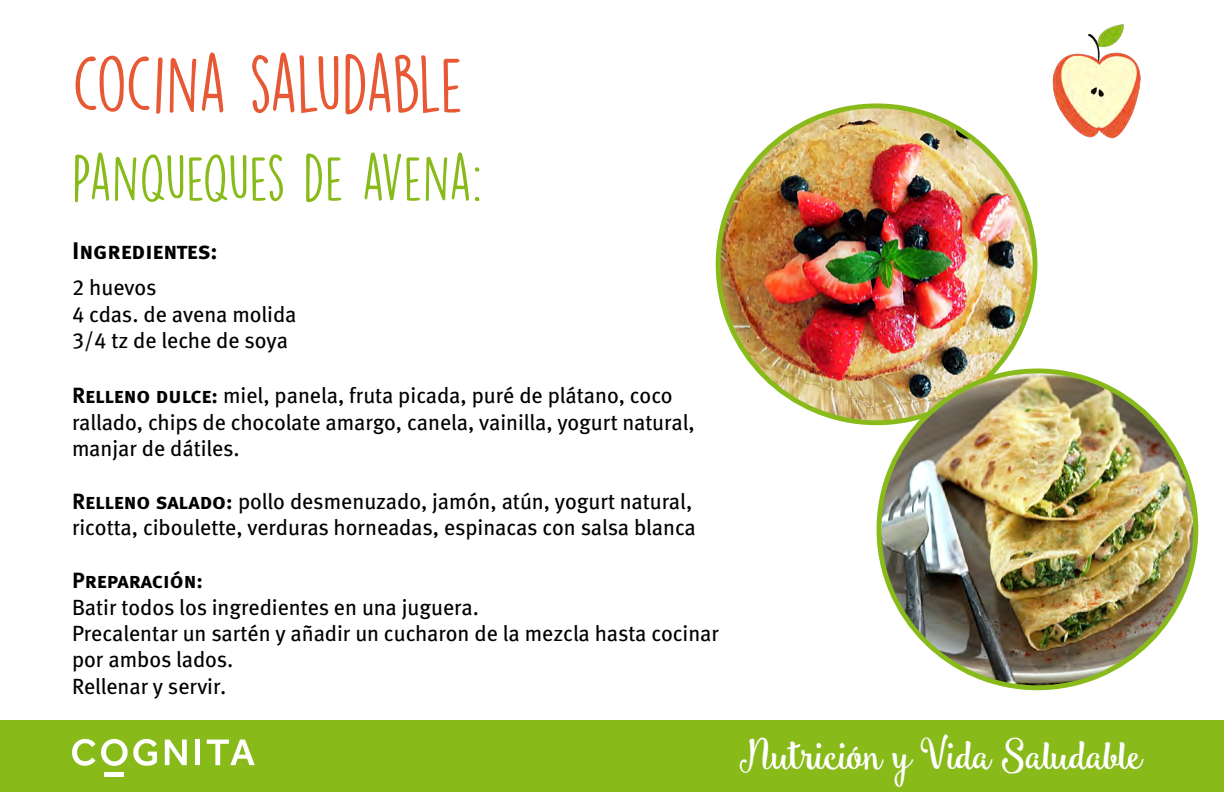
<style>
.page{position:relative;width:1224px;height:792px;background:#fff}
.page>*{position:absolute;margin:0;border:0;box-sizing:border-box;transform-origin:0 0}
.t1{font:72px "DK Lemon Yellow Sun";letter-spacing:-.035em;color:#e65934}
.t2{font:58px "DK Lemon Yellow Sun";letter-spacing:-.015em;color:#88ba1a}
.t3{font:41px "Smoothie Shoppe";letter-spacing:-.06em;color:#fff}
.t4{font:24px "Meta Bold Lf Caps";color:#000}
.t5{font:22px/26.4px "Meta Book LF";color:#000}
.t6{font:22px "Meta Bold Caps";color:#000}
.s1{font-family:"Meta Bold Lf Caps"}
.s2{font-family:"Meta Bold Caps"}
</style>
<div class="page">
<div style="left:0;top:720px;width:1224px;height:72px;background:#88ba1a"></div>
<img style="left:1052px;top:24px;width:89px;height:115px">
<svg style="left:165px;top:740px;width:22px;height:25px"></svg>
<div style="left:195px;top:740px;width:5px;height:25px;background:#fff"></div>
<svg style="left:72px;top:739px;width:85px;height:27px"></svg>
<div style="left:105px;top:772px;width:19px;height:5px;background:#fff"></div>
<svg style="left:207px;top:740px;width:48px;height:25px"></svg>
<img style="left:718px;top:106px;width:317px;height:317px;border-radius:158px">
<img style="left:879px;top:371px;width:317px;height:317px;border-radius:158px">
<h1 class="t1" style="left:72px;top:39px;width:394px">COCINA SALUDABLE</h1>
<h2 class="t2" style="left:72px;top:142px;width:412px">PANQUEQUES DE AVENA:</h2>
<p class="t4" style="left:72px;top:237px;width:147px">Ingredientes:</p>
<p class="t5" style="left:72px;top:274px;width:226px">2 huevos<br>4 cdas. de avena molida<br>3/4 tz de leche de soya</p>
<p class="t5" style="left:72px;top:382px;width:624px"><span class="s1">Relleno dulce:</span> miel, panela, fruta picada, puré de plátano, coco rallado, chips de chocolate amargo, canela, vainilla, yogurt natural, manjar de dátiles.</p>
<p class="t5" style="left:72px;top:488px;width:625px"><span class="s2">Relleno salado:</span> pollo desmenuzado, jamón, atún, yogurt natural, ricotta, ciboulette, verduras horneadas, espinacas con salsa blanca</p>
<p class="t6" style="left:72px;top:567px;width:133px">Preparación:</p>
<p class="t5" style="left:72px;top:593px;width:648px">Batir todos los ingredientes en una juguera.<br>Precalentar un sartén y añadir un cucharon de la mezcla hasta cocinar por ambos lados.<br>Rellenar y servir.</p>
<h3 class="t3" style="left:740px;top:729px;width:405px">Nutrición y Vida Saludable</h3>
</div>
